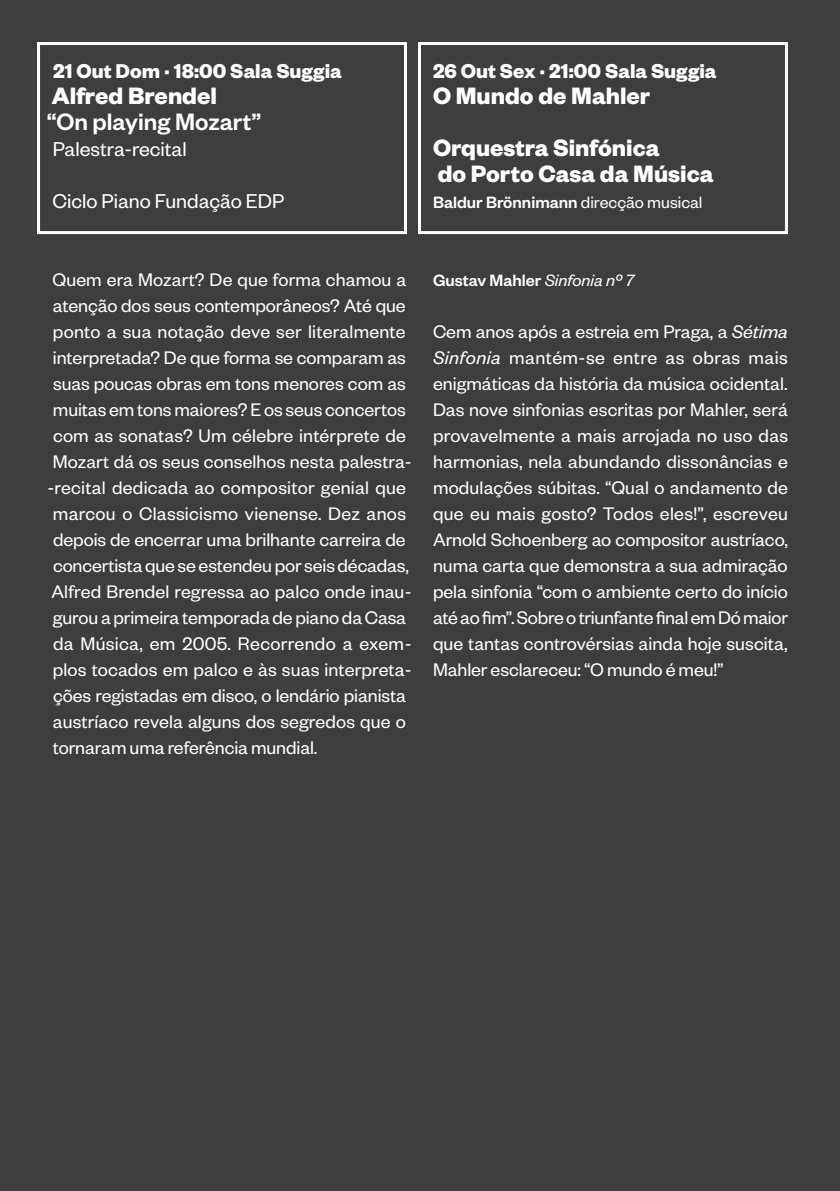
<style>
.page{position:relative;width:840px;height:1191px;background:#fff}
.page>*{position:absolute;margin:0;border:0;box-sizing:border-box;transform-origin:0 0}
.Direcção___Solistas{font:700 26px "Founders Grotesk";color:#fff}
.Direcção___Solistas-2{font:500 26px "Founders Grotesk";color:#fff}
.Direcção___Solistas-3{font:700 22px "Founders Grotesk";color:#fff}
.Direcção___Solistas-4{font:22px "Founders Grotesk";color:#fff}
.Texto{font:20px/26px "Founders Grotesk";color:#fff}
.Direcção___Solistas-5{font:500 18px "Founders Grotesk";color:#fff}
.s1{font-weight:400}
.s2{font-weight:400;font-style:italic}
.s3{font-style:italic}
</style>
<div class="page">
<div style="left:0;top:0;width:839px;height:1191px;background:#3e3e3f"></div>
<div style="left:37px;top:42px;width:370px;height:192px;border:3px solid #fff"></div>
<div style="left:418px;top:42px;width:369px;height:192px;border:3px solid #fff"></div>
<p class="Direcção___Solistas-3" style="left:53px;top:57px;width:290px">21 Out Dom · 18:00 Sala Suggia</p>
<p class="Direcção___Solistas" style="left:52px;top:79px;width:166px">Alfred Brendel</p>
<p class="Direcção___Solistas-2" style="left:47px;top:105px;width:216px">“On playing Mozart”</p>
<p class="Direcção___Solistas-4" style="left:53px;top:136px;width:135px">Palestra-recital</p>
<p class="Direcção___Solistas-4" style="left:52px;top:188px;width:233px">Ciclo Piano Fundação EDP</p>
<p class="Direcção___Solistas-3" style="left:433px;top:57px;width:285px">26 Out Sex · 21:00 Sala Suggia</p>
<p class="Direcção___Solistas" style="left:433px;top:79px;width:219px">O Mundo de Mahler</p>
<p class="Direcção___Solistas" style="left:433px;top:131px;width:228px">Orquestra Sinfónica</p>
<p class="Direcção___Solistas" style="left:437px;top:157px;width:277px">do Porto Casa da Música</p>
<p class="Direcção___Solistas-5" style="left:433px;top:191px;width:271px">Baldur Brönnimann <span class="s1">direcção musical</span></p>
<p class="Texto" style="left:51px;top:266px;width:361px">Quem era Mozart? De que forma chamou a atenção dos seus contemporâneos? Até que ponto a sua notação deve ser literalmente interpretada? De que forma se comparam as suas poucas obras em tons menores com as muitas em tons maiores? E os seus concertos com as sonatas? Um célebre intérprete de Mozart dá os seus conselhos nesta palestra&shy;recital dedicada ao compositor genial que marcou o Classicismo vienense. Dez anos depois de encerrar uma brilhante carreira de concertista que se estendeu por seis décadas, Alfred Brendel regressa ao palco onde inau&shy;gurou a primeira temporada de piano da Casa da Música, em 2005. Recorrendo a exem&shy;plos tocados em palco e às suas interpreta&shy;ções registadas em disco, o lendário pianista austríaco revela alguns dos segredos que o tornaram uma referência mundial.</p>
<p class="Direcção___Solistas-5" style="left:433px;top:269px;width:202px">Gustav Mahler <span class="s2">Sinfonia nº 7</span></p>
<p class="Texto" style="left:433px;top:318px;width:356px;text-align:justify">Cem anos após a estreia em Praga, a <span class="s3">Sétima Sinfonia</span> mantém-‑se entre as obras mais enigmáticas da história da música ocidental.<br>Das nove sinfonias escritas por Mahler, será provavelmente a mais arrojada no uso das harmonias, nela abundando dissonâncias e modulações súbitas. “Qual o andamento de que eu mais gosto? Todos eles!”, escreveu Arnold Schoenberg ao compositor austríaco, numa carta que demonstra a sua admiração pela sinfonia “com o ambiente certo do início até ao fim”. Sobre o triunfante final em Dó maior que tantas controvérsias ainda hoje suscita, Mahler esclareceu: “O mundo é meu!”</p>
</div>
